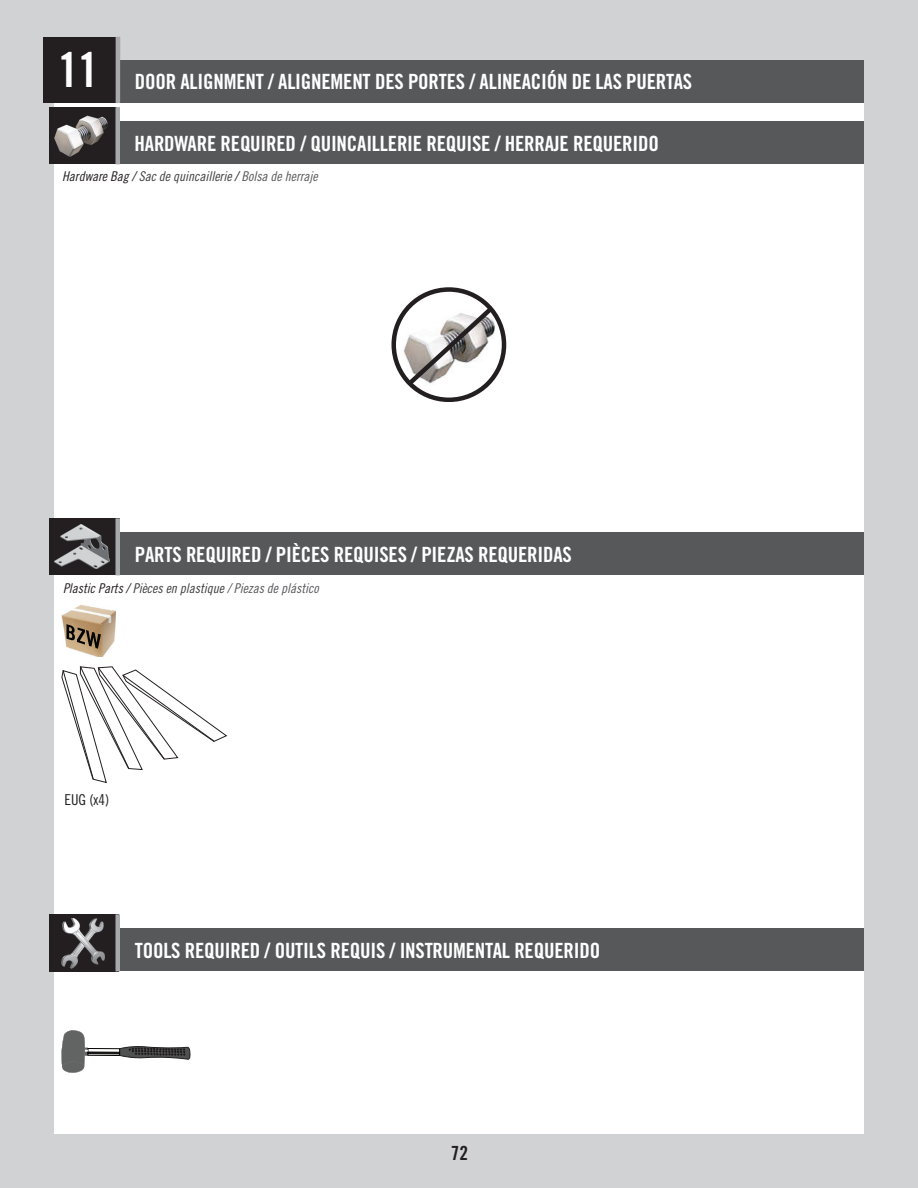
<style>
.page{position:relative;width:918px;height:1188px;background:#d1d2d4}
.page>*{position:absolute;margin:0;border:0;box-sizing:border-box;transform-origin:0 0}
.t1{font:48px "Trade Gothic LT Std Bd Cn 20";color:#fff}
.t2{font:21px "Trade Gothic LT Std Bd Cn 20";letter-spacing:-.01em;color:#fff}
.t3{font:19.5px "Trade Gothic LT Std Bd Cn 20";color:#231f20}
.t4{font:15px "Trade Gothic LT Std Cn 18";color:#231f20}
.t5{font:13.5px "Trade Gothic LT Std Cn 18 Obl";color:#3e3e3f}
.s1{color:#231f20}
.s2{color:#57585a}
</style>
<div class="page">
<div style="left:54px;top:69px;width:810px;height:1065px;background:#fff"></div>
<div style="left:120px;top:60px;width:744px;height:43px;background:#57585a"></div>
<div style="left:43px;top:37px;width:73px;height:66px;background:#231f20"></div>
<hr style="left:116px;top:37px;width:4px;height:66px;background:#a8a9ad">
<div style="left:120px;top:928px;width:744px;height:43px;background:#57585a"></div>
<div style="left:120px;top:532px;width:744px;height:43px;background:#57585a"></div>
<div style="left:120px;top:121px;width:744px;height:43px;background:#57585a"></div>
<div style="left:50px;top:914px;width:69px;height:57px;background:#231f20"></div>
<div style="left:50px;top:518px;width:70px;height:57px;background:#231f20"></div>
<div style="left:49px;top:107px;width:68px;height:57px;background:#231f20"></div>
<hr style="left:116px;top:914px;width:4px;height:57px;background:#a8a9ad">
<hr style="left:116px;top:518px;width:4px;height:57px;background:#a8a9ad">
<hr style="left:116px;top:107px;width:4px;height:57px;background:#a8a9ad">
<img style="left:54px;top:115px;width:54px;height:42px">
<img style="left:54px;top:524px;width:55px;height:45px">
<img style="left:61px;top:918px;width:44px;height:50px">
<div style="left:392px;top:287px;width:114px;height:115px;border:4px solid #231f20;border-radius:50%"></div>
<svg style="left:403px;top:304px;width:93px;height:86px"></svg>
<div style="left:88px;top:1048px;width:32px;height:8px;border:1px solid #040503"></div>
<div style="left:88px;top:1052px;width:32px;height:2px;border:1px solid #040503"></div>
<svg style="left:119px;top:1046px;width:71px;height:14px"></svg>
<svg style="left:62px;top:1030px;width:26px;height:43px"></svg>
<svg style="left:61px;top:666px;width:167px;height:117px"></svg>
<img style="left:62px;top:605px;width:54px;height:52px">
<svg style="left:66px;top:624px;width:35px;height:25px"></svg>
<h1 class="t1" style="left:58px;top:53px;width:43px">11</h1>
<p class="t2" style="left:135px;top:74px;width:559px">DOOR ALIGNMENT / ALIGNEMENT DES PORTES / ALINEACIÓN DE LAS PUERTAS</p>
<p class="t2" style="left:135px;top:136px;width:526px">HARDWARE REQUIRED / QUINCAILLERIE REQUISE / HERRAJE REQUERIDO</p>
<p class="t5" style="left:62px;top:171px;width:257px"><span class="s1">Hardware Bag /</span> Sac de quincaillerie <span class="s1">/</span> <span class="s2">Bolsa de herraje</span></p>
<p class="t2" style="left:135px;top:547px;width:439px">PARTS REQUIRED / PIÈCES REQUISES / PIEZAS REQUERIDAS</p>
<p class="t5" style="left:63px;top:583px;width:257px"><span class="s1">Plastic Parts /</span> Pièces en plastique <span class="s2">/ Piezas de plástico</span></p>
<p class="t4" style="left:64px;top:794px;width:46px">EUG (x4)</p>
<p class="t2" style="left:135px;top:943px;width:467px">TOOLS REQUIRED / OUTILS REQUIS / INSTRUMENTAL REQUERIDO</p>
<p class="t3" style="left:451px;top:1146px;width:19px">72</p>
</div>
